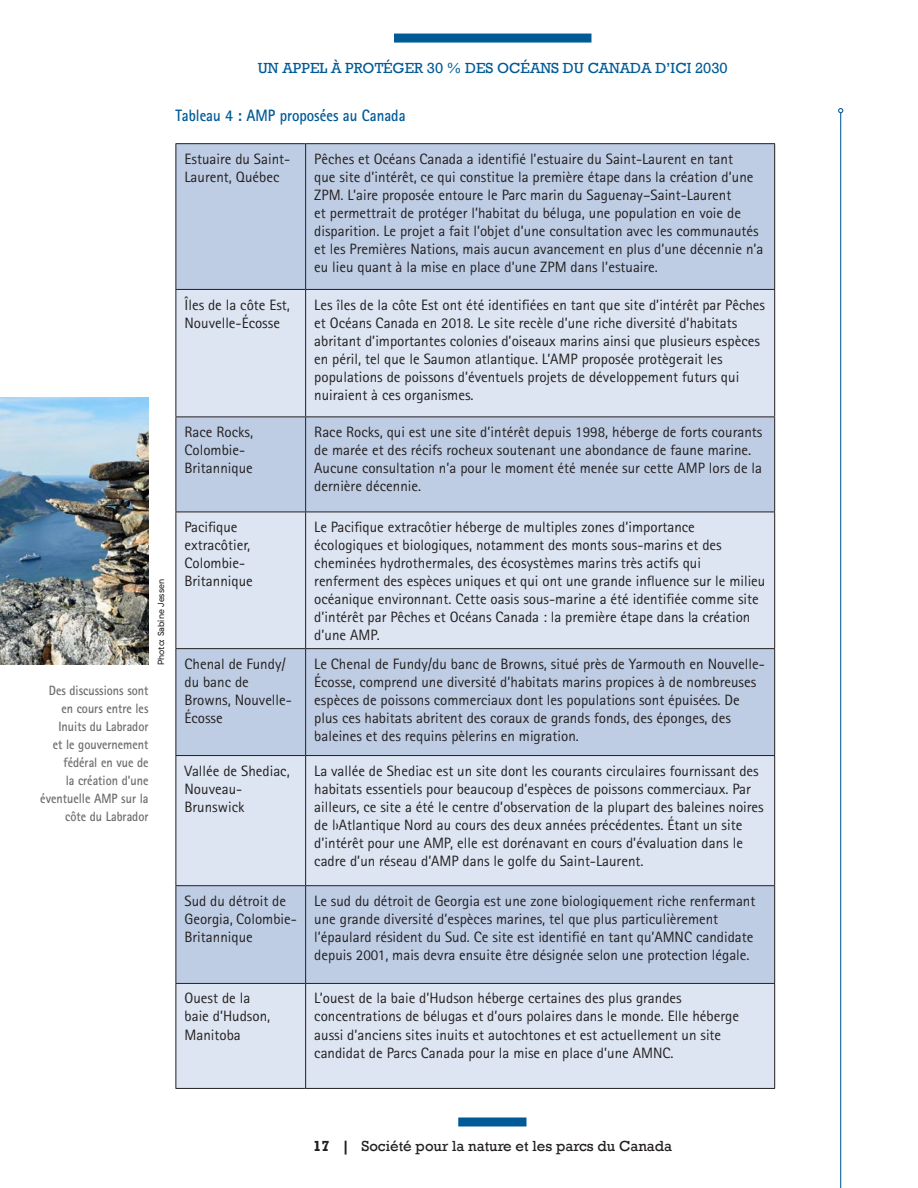
<style>
.page{position:relative;width:918px;height:1188px;background:#fff}
.page>*{position:absolute;margin:0;border:0;box-sizing:border-box;transform-origin:0 0}
.t1{font:700 16.5px "Rotis Sans Serif";color:#005a96;scale:.9 1}
.table_text{font:15px/18px "Rotis Sans Serif";color:#231f20}
.t2{font:15px "Rockwell";color:#005a96}
.t3{font:15px "Rockwell";color:#231f20}
.t4{font:700 13.5px/18px "Rotis Sans Serif";color:#6c6d70;text-align:right;scale:.9 1}
.Body_text{font:9px "GT Haptik";color:#231f20}
.s1{font-weight:700}
</style>
<div class="page">
<div style="left:458px;top:1118px;width:68px;height:8px;background:#005a96"></div>
<div style="left:394px;top:34px;width:197px;height:9px;background:#005a96"></div>
<hr style="left:840px;top:113px;width:1px;height:1075px;background:#005a96">
<svg style="left:838px;top:108px;width:5px;height:5px"></svg>
<div style="left:177px;top:144px;width:597px;height:145px;background:#becde4"></div>
<svg style="left:177px;top:290px;width:597px;height:798px;fill:#dce5f1"></svg>
<hr style="left:176px;top:144px;width:1px;height:145px;background:#231f20">
<hr style="left:176px;top:290px;width:1px;height:127px;background:#231f20">
<hr style="left:176px;top:417px;width:1px;height:95px;background:#231f20">
<hr style="left:176px;top:512px;width:1px;height:136px;background:#231f20">
<hr style="left:176px;top:649px;width:1px;height:106px;background:#231f20">
<hr style="left:176px;top:756px;width:1px;height:129px;background:#231f20">
<hr style="left:176px;top:886px;width:1px;height:97px;background:#231f20">
<hr style="left:176px;top:984px;width:1px;height:104px;background:#231f20">
<hr style="left:176px;top:143px;width:130px;height:1px;background:#231f20">
<hr style="left:306px;top:143px;width:469px;height:1px;background:#231f20">
<hr style="left:176px;top:289px;width:130px;height:1px;background:#231f20">
<hr style="left:306px;top:289px;width:469px;height:1px;background:#231f20">
<hr style="left:176px;top:417px;width:130px;height:1px;background:#231f20">
<hr style="left:306px;top:417px;width:469px;height:1px;background:#231f20">
<hr style="left:176px;top:512px;width:130px;height:1px;background:#231f20">
<hr style="left:306px;top:512px;width:469px;height:1px;background:#231f20">
<hr style="left:176px;top:648px;width:130px;height:1px;background:#231f20">
<hr style="left:306px;top:648px;width:469px;height:1px;background:#231f20">
<hr style="left:176px;top:755px;width:130px;height:1px;background:#231f20">
<hr style="left:306px;top:755px;width:469px;height:1px;background:#231f20">
<hr style="left:176px;top:885px;width:130px;height:1px;background:#231f20">
<hr style="left:306px;top:885px;width:469px;height:1px;background:#231f20">
<hr style="left:176px;top:983px;width:130px;height:1px;background:#231f20">
<hr style="left:306px;top:983px;width:469px;height:1px;background:#231f20">
<hr style="left:176px;top:1088px;width:130px;height:1px;background:#231f20">
<hr style="left:306px;top:1088px;width:469px;height:1px;background:#231f20">
<hr style="left:305px;top:144px;width:1px;height:145px;background:#231f20">
<hr style="left:774px;top:144px;width:1px;height:145px;background:#231f20">
<hr style="left:305px;top:290px;width:1px;height:127px;background:#231f20">
<hr style="left:774px;top:290px;width:1px;height:127px;background:#231f20">
<hr style="left:305px;top:417px;width:1px;height:95px;background:#231f20">
<hr style="left:774px;top:417px;width:1px;height:95px;background:#231f20">
<hr style="left:305px;top:512px;width:1px;height:136px;background:#231f20">
<hr style="left:774px;top:512px;width:1px;height:136px;background:#231f20">
<hr style="left:305px;top:649px;width:1px;height:106px;background:#231f20">
<hr style="left:774px;top:649px;width:1px;height:106px;background:#231f20">
<hr style="left:305px;top:756px;width:1px;height:129px;background:#231f20">
<hr style="left:774px;top:756px;width:1px;height:129px;background:#231f20">
<hr style="left:305px;top:886px;width:1px;height:97px;background:#231f20">
<hr style="left:774px;top:886px;width:1px;height:97px;background:#231f20">
<hr style="left:305px;top:984px;width:1px;height:104px;background:#231f20">
<hr style="left:774px;top:984px;width:1px;height:104px;background:#231f20">
<img style="left:0;top:397px;width:148px;height:267px">
<p class="t2" style="left:258px;top:60px;width:471px">UN APPEL À PROTÉGER 30 % DES OCÉANS DU CANADA D’ICI 2030</p>
<p class="t4" style="left:40px;top:681px;width:122px">Des discussions sont en cours entre les<br>Inuits du Labrador<br>et le gouvernement fédéral en vue de<br>la création d’une éventuelle AMP sur la côte du Labrador</p>
<p class="Body_text" style="left:156px;top:665px;width:88px;rotate:-90deg">Photo: Sabine Jessen</p>
<p class="t1" style="left:176px;top:105px;width:257px">Tableau 4 : AMP proposées au Canada</p>
<p class="table_text" style="left:185px;top:150px;width:107px">Estuaire du Saint-<br>Laurent, Québec</p>
<p class="table_text" style="left:314px;top:150px;width:451px">Pêches et Océans Canada a identifié l’estuaire du Saint-Laurent en tant<br>que site d’intérêt, ce qui constitue la première étape dans la création d’une ZPM. L’aire proposée entoure le Parc marin du Saguenay–Saint-Laurent<br>et permettrait de protéger l’habitat du béluga, une population en voie de disparition. Le projet a fait l’objet d’une consultation avec les communautés et les Premières Nations, mais aucun avancement en plus d’une décennie n’a eu lieu quant à la mise en place d’une ZPM dans l’estuaire.</p>
<p class="table_text" style="left:185px;top:295px;width:107px">Îles de la côte Est,<br>Nouvelle-Écosse</p>
<p class="table_text" style="left:314px;top:295px;width:452px">Les îles de la côte Est ont été identifiées en tant que site d’intérêt par Pêches et Océans Canada en 2018. Le site recèle d’une riche diversité d’habitats abritant d’importantes colonies d’oiseaux marins ainsi que plusieurs espèces en péril, tel que le Saumon atlantique. L’AMP proposée protègerait les populations de poissons d’éventuels projets de développement futurs qui nuiraient à ces organismes.</p>
<p class="table_text" style="left:185px;top:423px;width:70px">Race Rocks,<br>Colombie-<br>Britannique</p>
<p class="table_text" style="left:314px;top:423px;width:450px">Race Rocks, qui est une site d’intérêt depuis 1998, héberge de forts courants de marée et des récifs rocheux soutenant une abondance de faune marine.<br>Aucune consultation n’a pour le moment été menée sur cette AMP lors de la dernière décennie.</p>
<p class="table_text" style="left:185px;top:518px;width:70px">Pacifique extracôtier,<br>Colombie-<br>Britannique</p>
<p class="table_text" style="left:314px;top:518px;width:453px">Le Pacifique extracôtier héberge de multiples zones d’importance écologiques et biologiques, notamment des monts sous-marins et des cheminées hydrothermales, des écosystèmes marins très actifs qui renferment des espèces uniques et qui ont une grande influence sur le milieu océanique environnant. Cette oasis sous-marine a été identifiée comme site d’intérêt par Pêches et Océans Canada : la première étape dans la création d’une AMP.</p>
<p class="table_text" style="left:185px;top:655px;width:109px">Chenal de Fundy/ du banc de<br>Browns, Nouvelle-<br>Écosse</p>
<p class="table_text" style="left:314px;top:655px;width:452px">Le Chenal de Fundy/du banc de Browns, situé près de Yarmouth en Nouvelle-Écosse, comprend une diversité d’habitats marins propices à de nombreuses espèces de poissons commerciaux dont les populations sont épuisées. De plus ces habitats abritent des coraux de grands fonds, des éponges, des baleines et des requins pèlerins en migration.</p>
<p class="table_text" style="left:185px;top:761px;width:107px">Vallée de Shediac,<br>Nouveau-<br>Brunswick</p>
<p class="table_text" style="left:314px;top:761px;width:451px">La vallée de Shediac est un site dont les courants circulaires fournissant des habitats essentiels pour beaucoup d’espèces de poissons commerciaux. Par ailleurs, ce site a été le centre d’observation de la plupart des baleines noires de l›Atlantique Nord au cours des deux années précédentes. Étant un site d’intérêt pour une AMP, elle est dorénavant en cours d’évaluation dans le cadre d’un réseau d’AMP dans le golfe du Saint-Laurent.</p>
<p class="table_text" style="left:185px;top:892px;width:114px">Sud du détroit de<br>Georgia, Colombie-<br>Britannique</p>
<p class="table_text" style="left:314px;top:892px;width:443px">Le sud du détroit de Georgia est une zone biologiquement riche renfermant une grande diversité d’espèces marines, tel que plus particulièrement l’épaulard résident du Sud. Ce site est identifié en tant qu’AMNC candidate depuis 2001, mais devra ensuite être désignée selon une protection légale.</p>
<p class="table_text" style="left:185px;top:989px;width:87px">Ouest de la baie d’Hudson,<br>Manitoba</p>
<p class="table_text" style="left:314px;top:989px;width:426px">L’ouest de la baie d’Hudson héberge certaines des plus grandes concentrations de bélugas et d’ours polaires dans le monde. Elle héberge aussi d’anciens sites inuits et autochtones et est actuellement un site candidat de Parcs Canada pour la mise en place d’une AMNC.</p>
<p class="t3" style="left:313px;top:1137px;width:361px"><span class="s1">17 |</span> Société pour la nature et les parcs du Canada</p>
</div>
